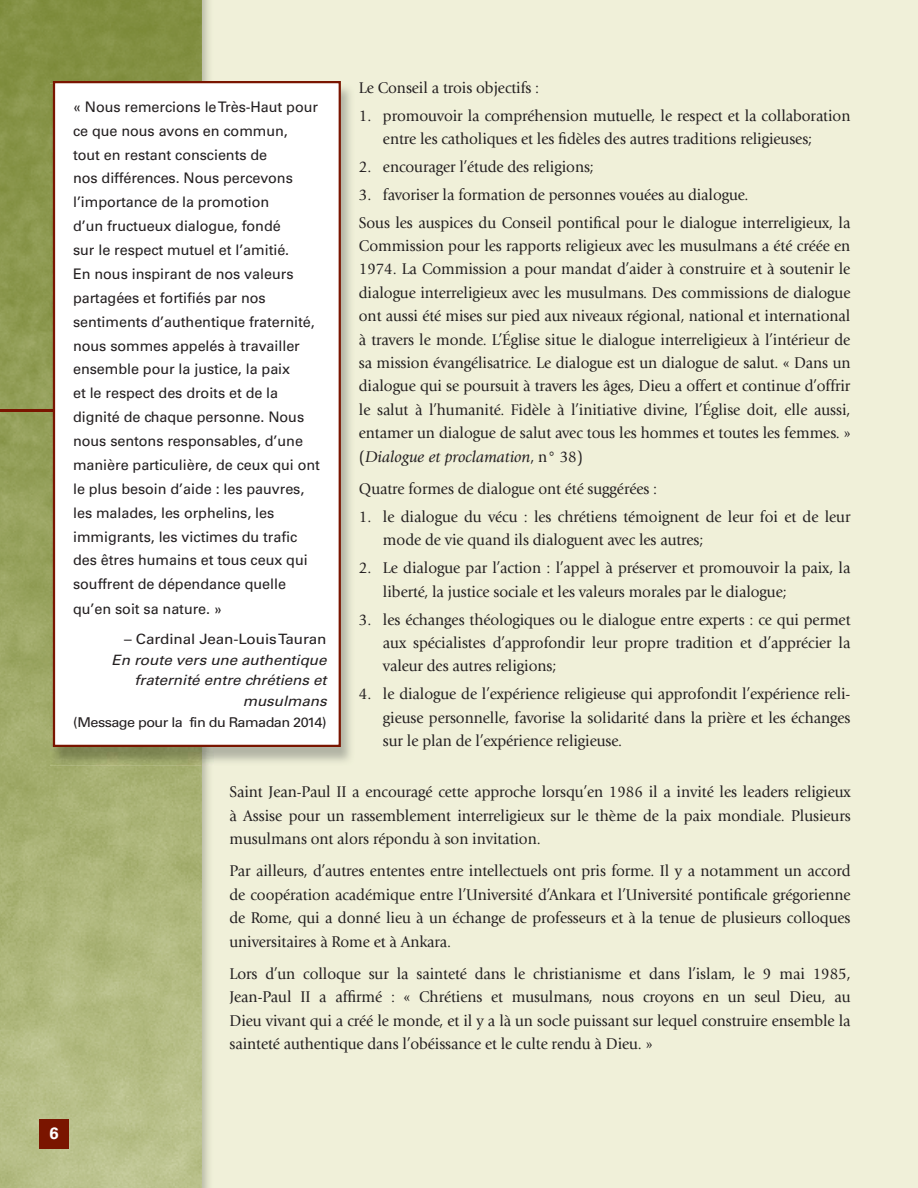
<style>
.page{position:relative;width:918px;height:1188px;background:#f0f0d9}
.page>*{position:absolute;margin:0;border:0;box-sizing:border-box;transform-origin:0 0}
.t1{font:700 16.5px "Univers LT Std";color:#fff}
.t2{font:16.2px/23.4px "Giovanni Std";letter-spacing:-.005em;color:#231f20;text-align:justify;scale:.95 1}
.t3{font:14.55px/23.9px "Univers LT Std";letter-spacing:-.005em;color:#231f20}
.t4{font:italic 14.25px/20.7px "Univers LT Std";letter-spacing:-.005em;color:#231f20;text-align:right;scale:1.07 1}
.t5{font:14.25px "Univers LT Std";letter-spacing:-.005em;color:#231f20;scale:1.07 1}
.t6{font:13.5px "Univers LT Std";letter-spacing:-.04em;color:#231f20;scale:1.07 1}
.s1{font-style:italic}
</style>
<div class="page">
<svg style="left:0;top:0;width:202px;height:1188px;background:#a3ad6e"></svg>
<div style="left:39px;top:1119px;width:30px;height:30px;background:#7a1500"></div>
<hr style="left:0;top:410px;width:81px;height:2px;background:#7a1500">
<img style="left:50px;top:83px;width:301px;height:683px">
<div style="left:54px;top:82px;width:286px;height:664px;background:#fff"></div>
<div style="left:53px;top:81px;width:288px;height:666px;border:2px solid #7a1500"></div>
<p class="t2" style="left:359px;top:77px;width:191px">Le Conseil a trois objectifs :</p>
<p class="t2" style="left:383px;top:105px;width:494px;text-indent:-24px">1. promouvoir la compréhension mutuelle, le respect et la collaboration entre les catholiques et les fidèles des autres traditions religieuses;</p>
<p class="t2" style="left:359px;top:156px;width:249px">2. encourager l’étude des religions;</p>
<p class="t2" style="left:359px;top:182px;width:519px;line-height:27.9px">3. favoriser la formation de personnes vouées au dialogue.<br>Sous les auspices du Conseil pontifical pour le dialogue interreligieux, la</p>
<p class="t2" style="left:359px;top:236px;width:519px">Commission pour les rapports religieux avec les musulmans a été créée en 1974. La Commission a pour mandat d’aider à construire et à soutenir le dialogue interreligieux avec les musulmans. Des commissions de dialogue ont aussi été mises sur pied aux niveaux régional, national et international à travers le monde. L’Église situe le dialogue interreligieux à l’intérieur de sa mission évangélisatrice. Le dialogue est un dialogue de salut. « Dans un dialogue qui se poursuit à travers les âges, Dieu a offert et continue d’offrir le salut à l’humanité. Fidèle à l’initiative divine, l’Église doit, elle aussi, entamer un dialogue de salut avec tous les hommes et toutes les femmes. » (<span class="s1">Dialogue et proclamation</span>, n° 38)</p>
<p class="t2" style="left:359px;top:479px;width:316px">Quatre formes de dialogue ont été suggérées :</p>
<p class="t2" style="left:383px;top:506px;width:494px;text-indent:-24px">1. le dialogue du vécu : les chrétiens témoignent de leur foi et de leur mode de vie quand ils dialoguent avec les autres;</p>
<p class="t2" style="left:383px;top:558px;width:494px;text-indent:-24px">2. Le dialogue par l’action : l’appel à préserver et promouvoir la paix, la liberté, la justice sociale et les valeurs morales par le dialogue;</p>
<p class="t2" style="left:383px;top:609px;width:494px;text-indent:-24px">3. les échanges théologiques ou le dialogue entre experts : ce qui permet aux spécialistes d’approfondir leur propre tradition et d’apprécier la valeur des autres religions;</p>
<p class="t2" style="left:383px;top:684px;width:494px;text-indent:-24px">4. le dialogue de l’expérience religieuse qui approfondit l’expérience reli&shy;gieuse personnelle, favorise la solidarité dans la prière et les échanges sur le plan de l’expérience religieuse.</p>
<p class="t2" style="left:230px;top:782px;width:655px">Saint Jean-Paul II a encouragé cette approche lorsqu’en 1986 il a invité les leaders religieux à Assise pour un rassemblement interreligieux sur le thème de la paix mondiale. Plusieurs musulmans ont alors répondu à son invitation.</p>
<p class="t2" style="left:230px;top:861px;width:655px">Par ailleurs, d’autres ententes entre intellectuels ont pris forme. Il y a notamment un accord de coopération académique entre l’Université d’Ankara et l’Université pontificale grégorienne de Rome, qui a donné lieu à un échange de professeurs et à la tenue de plusieurs colloques universitaires à Rome et à Ankara.</p>
<p class="t2" style="left:230px;top:964px;width:655px">Lors d’un colloque sur la sainteté dans le christianisme et dans l’islam, le 9 mai 1985, Jean-Paul II a affirmé : « Chrétiens et musulmans, nous croyons en un seul Dieu, au Dieu vivant qui a créé le monde, et il y a là un socle puissant sur lequel construire ensemble la sainteté authentique dans l’obéissance et le culte rendu à Dieu. »</p>
<p class="t3" style="left:73px;top:95px;width:248px">« Nous remercions le Très-Haut pour ce que nous avons en commun,<br>tout en restant conscients de<br>nos différences. Nous percevons l’importance de la promotion<br>d’un fructueux dialogue, fondé<br>sur le respect mutuel et l’amitié.<br>En nous inspirant de nos valeurs partagées et fortifiés par nos sentiments d’authentique fraternité, nous sommes appelés à travailler ensemble pour la justice, la paix<br>et le respect des droits et de la dignité de chaque personne. Nous nous sentons responsables, d’une manière particulière, de ceux qui ont le plus besoin d’aide : les pauvres, les malades, les orphelins, les immigrants, les victimes du trafic des êtres humains et tous ceux qui souffrent de dépendance quelle qu’en soit sa nature. »</p>
<p class="t5" style="left:124px;top:633px;width:191px">– Cardinal Jean-Louis Tauran</p>
<p class="t4" style="left:112px;top:650px;width:202px">En route vers une authentique fraternité entre chrétiens et musulmans</p>
<p class="t6" style="left:73px;top:716px;width:238px">(Message pour la fin du Ramadan 2014)</p>
<p class="t1" style="left:49px;top:1126px;width:11px">6</p>
</div>
